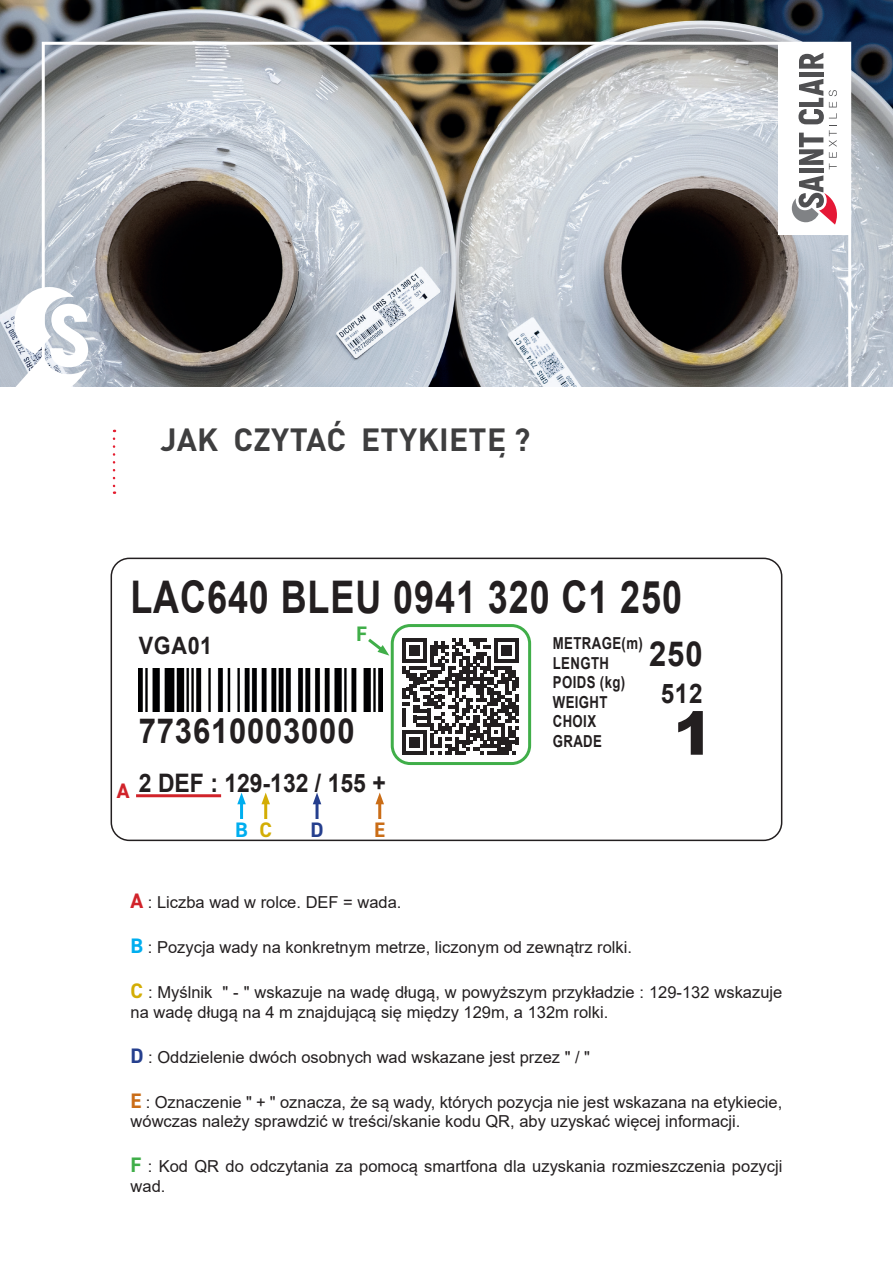
<style>
.page{position:relative;width:893px;height:1263px;background:#fff}
.page>*{position:absolute;margin:0;border:0;box-sizing:border-box;transform-origin:0 0}
.t1{font:900 60px "Arial";color:#231f20}
.t2{font:700 45px "Arial";letter-spacing:.025em;color:#231f20;scale:.8 1}
.t3{font:700 34.5px "Arial";letter-spacing:.025em;color:#231f20;scale:.9 1}
.t4{font:700 31.65px "DIN Pro";letter-spacing:.01em;color:#3e3e3f}
.t5{font:700 27px "Arial";color:#231f20;scale:.9 1}
.t6{font:700 25.5px "Arial";color:#231f20;scale:.9 1}
.t7{font:700 24px "Arial";letter-spacing:.03em;color:#231f20;scale:.9 1}
.t8{font:700 21px "DIN2014";color:#00aeef}
.t9{font:700 21px "DIN2014";color:#d1232a}
.t10{font:700 21px "DIN2014";color:#40ae49}
.t11{font:700 21px "DIN2014";color:#253f8e}
.t12{font:700 21px "DIN2014";color:#ca6d17}
.t13{font:16.5px/19.8px "Arial";color:#231f20}
.t14{font:700 16.5px/19.5px "Arial";letter-spacing:.03em;color:#231f20;scale:.8 1}
.s1{color:#d3ad05}
.s2{font-family:"DIN2014";font-weight:700;font-size:21px;color:#d1232a}
.s3{font-family:"DIN2014";font-weight:700;font-size:21px;color:#00aeef}
.s4{font-family:"DIN2014";font-weight:700;font-size:21px;color:#d3ad05}
.s5{font-family:"DIN2014";font-weight:700;font-size:21px;color:#253f8e}
.s6{font-family:"DIN2014";font-weight:700;font-size:21px;color:#ca6d17}
.s7{font-family:"DIN2014";font-weight:700;font-size:21px;color:#40ae49}
</style>
<div class="page">
<img style="left:0;top:0;width:893px;height:387px">
<div style="left:42px;top:42px;width:809px;height:358px;border:3px solid #fff"></div>
<svg style="left:9px;top:287px;width:79px;height:113px"></svg>
<div style="left:778px;top:43px;width:72px;height:192px;background:#fff"></div>
<div style="left:799px;top:168px;width:24px;height:5px;background:#505052"></div>
<div style="left:799px;top:72px;width:24px;height:5px;background:#505052"></div>
<svg style="left:799px;top:53px;width:24px;height:16px"></svg>
<svg style="left:792px;top:175px;width:45px;height:50px"></svg>
<svg style="left:798px;top:79px;width:39px;height:90px"></svg>
<svg style="left:113px;top:439px;width:2px;height:55px"></svg>
<svg style="left:402px;top:638px;width:117px;height:117px"></svg>
<img style="left:139px;top:669px;width:244px;height:43px">
<div style="left:111px;top:558px;width:671px;height:283px;border:2px solid #231f20;border-radius:18px"></div>
<hr style="left:136px;top:794px;width:85px;height:3px;background:#d1232a">
<div style="left:391px;top:624px;width:140px;height:141px;border:3px solid #40ae49;border-radius:18px"></div>
<svg style="left:368px;top:638px;width:21px;height:18px"></svg>
<hr style="left:316px;top:801px;width:3px;height:25px;background:#253f8e">
<svg style="left:313px;top:792px;width:8px;height:12px"></svg>
<div style="left:309px;top:819px;width:17px;height:19px;background:#fff"></div>
<hr style="left:378px;top:801px;width:3px;height:25px;background:#ca6d17">
<svg style="left:375px;top:792px;width:9px;height:12px"></svg>
<div style="left:371px;top:819px;width:17px;height:19px;background:#fff"></div>
<hr style="left:264px;top:801px;width:3px;height:25px;background:#d3ad05">
<svg style="left:261px;top:792px;width:9px;height:12px"></svg>
<div style="left:257px;top:819px;width:17px;height:19px;background:#fff"></div>
<hr style="left:240px;top:801px;width:3px;height:25px;background:#00aeef">
<svg style="left:237px;top:792px;width:9px;height:12px"></svg>
<div style="left:233px;top:819px;width:17px;height:19px;background:#fff"></div>
<h3 class="t4" style="left:161px;top:413px;width:371px">JAK CZYTAĆ ETYKIETĘ ?</h3>
<h2 class="t2" style="left:130px;top:566px;width:691px">LAC640 BLEU 0941 320 C1 250</h2>
<h3 class="t7" style="left:139px;top:629px;width:83px">VGA01</h3>
<p class="t14" style="left:553px;top:634px;width:114px">METRAGE(m)<br>LENGTH<br>POIDS (kg)<br>WEIGHT<br>CHOIX<br>GRADE</p>
<h3 class="t3" style="left:649px;top:629px;width:61px">250</h3>
<p class="t10" style="left:356px;top:619px;width:12px">F</p>
<h3 class="t5" style="left:661px;top:674px;width:48px">512</h3>
<h1 class="t1" style="left:673px;top:690px;width:42px">1</h1>
<h3 class="t3" style="left:139px;top:707px;width:241px">773610003000</h3>
<p class="t9" style="left:117px;top:777px;width:14px">A</p>
<h3 class="t6" style="left:139px;top:765px;width:276px">2 DEF : 129-132 / 155 +</h3>
<p class="t8" style="left:235px;top:815px;width:38px">B <span class="s1">C</span></p>
<p class="t11" style="left:310px;top:815px;width:15px">D</p>
<p class="t12" style="left:374px;top:815px;width:13px">E</p>
<p class="t13" style="left:131px;top:892px;width:272px"><span class="s2">A</span> : Liczba wad w rolce. DEF = wada.</p>
<p class="t13" style="left:131px;top:937px;width:503px"><span class="s3">B</span> : Pozycja wady na konkretnym metrze, liczonym od zewnątrz rolki.</p>
<p class="t13" style="left:131px;top:982px;width:653px"><span class="s4">C</span> : Myślnik " - " wskazuje na wadę długą, w powyższym przykładzie : 129-132 wskazuje na wadę długą na 4 m znajdującą się między 129m, a 132m rolki.</p>
<p class="t13" style="left:131px;top:1047px;width:461px"><span class="s5">D</span> : Oddzielenie dwóch osobnych wad wskazane jest przez " / "</p>
<p class="t13" style="left:131px;top:1092px;width:653px"><span class="s6">E</span> : Oznaczenie " + " oznacza, że są wady, których pozycja nie jest wskazana na etykiecie, wówczas należy sprawdzić w treści/skanie kodu QR, aby uzyskać więcej informacji.</p>
<p class="t13" style="left:131px;top:1156px;width:653px"><span class="s7">F</span> : Kod QR do odczytania za pomocą smartfona dla uzyskania rozmieszczenia pozycji wad.</p>
</div>
